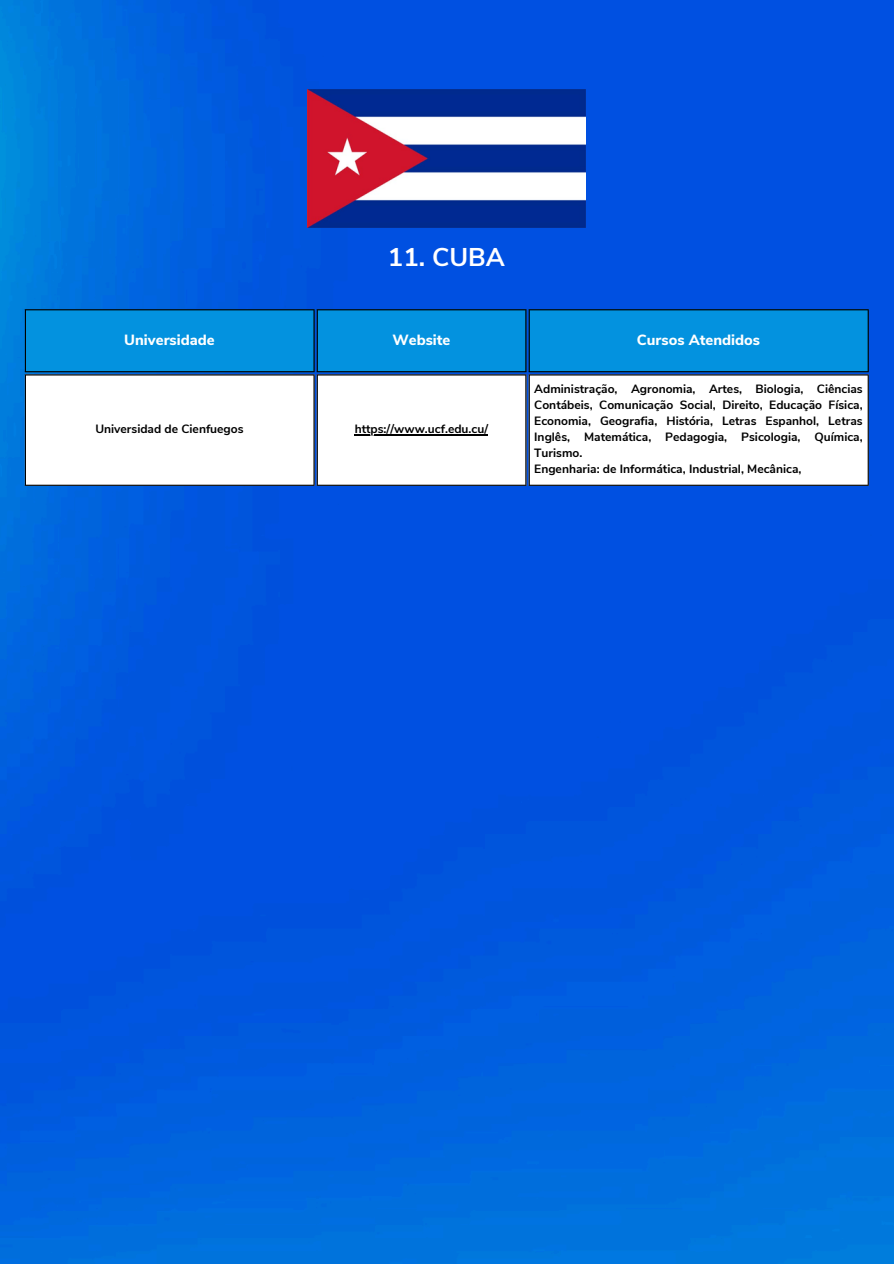
<style>
.page{position:relative;width:894px;height:1264px;background:#fff}
.page>*{position:absolute;margin:0;border:0;box-sizing:border-box;transform-origin:0 0}
.t1{font:700 25.65px "Nunito Sans";color:#fff}
.t2{font:800 14.7px "Nunito Sans";color:#fff}
.t3{font:700 12px/16px "Nunito Sans";color:#000;text-align:justify}
</style>
<div class="page">
<img style="left:0;top:0;width:893px;height:1263px">
<div style="left:26px;top:309px;width:841px;height:63px;background:#0392df"></div>
<svg style="left:26px;top:374px;width:841px;height:112px"></svg>
<hr style="left:354px;top:434px;width:134px;height:1px;background:#000">
<hr style="left:25px;top:310px;width:1px;height:61px;background:#000">
<hr style="left:313px;top:310px;width:1px;height:61px;background:#000">
<hr style="left:25px;top:309px;width:289px;height:1px;background:#000">
<hr style="left:25px;top:371px;width:289px;height:1px;background:#000">
<hr style="left:316px;top:310px;width:2px;height:61px;background:#000">
<hr style="left:525px;top:310px;width:1px;height:61px;background:#000">
<hr style="left:316px;top:309px;width:210px;height:1px;background:#000">
<hr style="left:316px;top:371px;width:210px;height:1px;background:#000">
<hr style="left:528px;top:310px;width:1px;height:61px;background:#000">
<hr style="left:867px;top:310px;width:1px;height:61px;background:#000">
<hr style="left:528px;top:309px;width:340px;height:1px;background:#000">
<hr style="left:528px;top:371px;width:340px;height:1px;background:#000">
<hr style="left:25px;top:375px;width:1px;height:109px;background:#000">
<hr style="left:313px;top:375px;width:1px;height:109px;background:#000">
<hr style="left:25px;top:374px;width:289px;height:1px;background:#000">
<hr style="left:25px;top:484px;width:289px;height:2px;background:#000">
<hr style="left:316px;top:375px;width:2px;height:109px;background:#000">
<hr style="left:525px;top:375px;width:1px;height:109px;background:#000">
<hr style="left:316px;top:374px;width:210px;height:1px;background:#000">
<hr style="left:316px;top:484px;width:210px;height:2px;background:#000">
<hr style="left:528px;top:375px;width:1px;height:109px;background:#000">
<hr style="left:867px;top:375px;width:1px;height:109px;background:#000">
<hr style="left:528px;top:374px;width:340px;height:1px;background:#000">
<hr style="left:528px;top:484px;width:340px;height:2px;background:#000">
<img style="left:307px;top:89px;width:278px;height:139px">
<p class="t1" style="left:388px;top:240px;width:118px">11. CUBA</p>
<p class="t2" style="left:124px;top:330px;width:92px">Universidade</p>
<h1 class="t2" style="left:392px;top:330px;width:60px">Website</h1>
<p class="t2" style="left:636px;top:330px;width:125px">Cursos Atendidos</p>
<p class="t3" style="left:95px;top:421px;width:150px">Universidad de Cienfuegos</p>
<p class="t3" style="left:354px;top:421px;width:135px">https://www.ucf.edu.cu/</p>
<p class="t3" style="left:534px;top:381px;width:330px">Administração, Agronomia, Artes, Biologia, Ciências Contábeis, Comunicação Social, Direito, Educação Física, Economia, Geografia, História, Letras Espanhol, Letras Inglês, Matemática, Pedagogia, Psicologia, Química, Turismo.</p>
<p class="t3" style="left:534px;top:461px;width:268px">Engenharia: de Informática, Industrial, Mecânica,</p>
</div>
